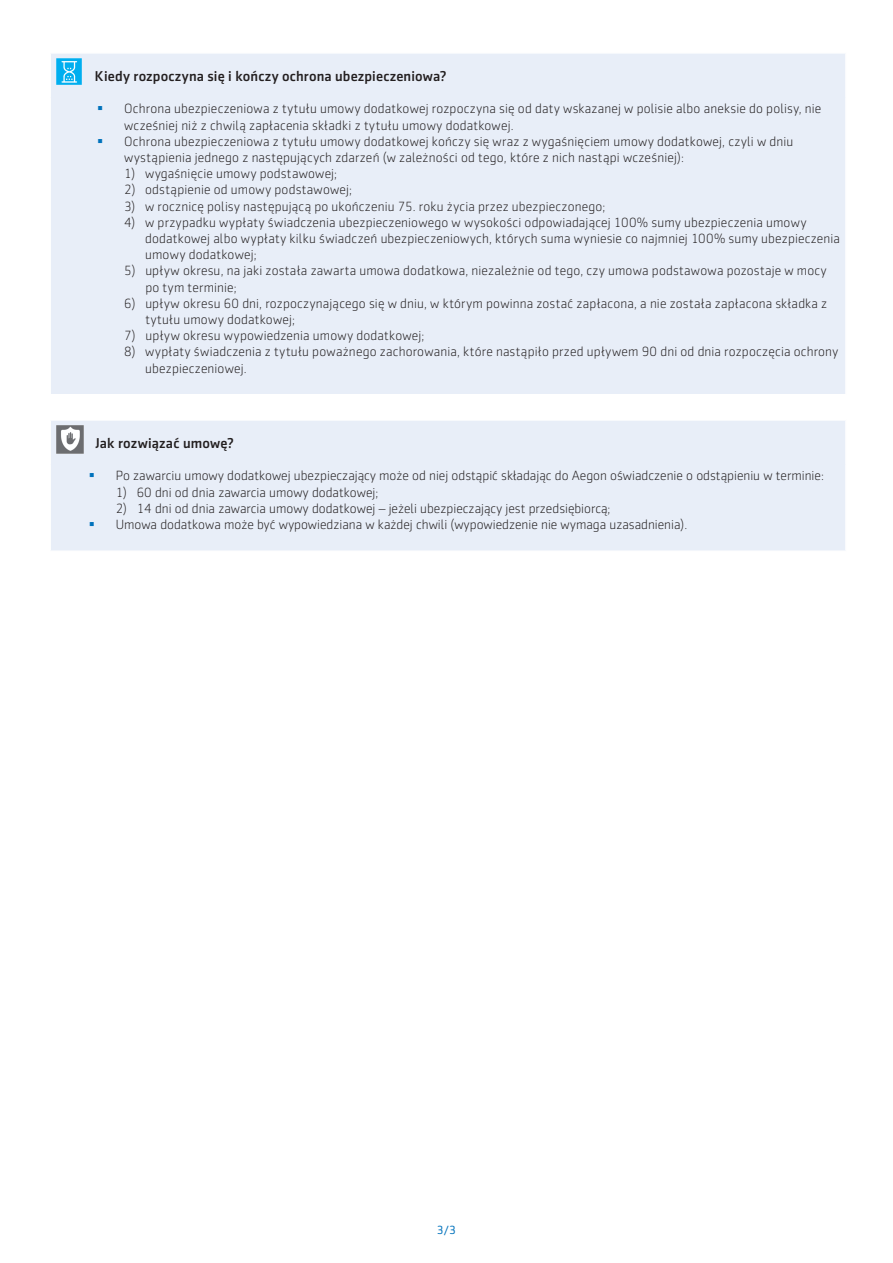
<style>
.page{position:relative;width:893px;height:1263px;background:#fff}
.page>*{position:absolute;margin:0;border:0;box-sizing:border-box;transform-origin:0 0}
.t1{font:500 14.4px "Sentico Sans DT";letter-spacing:.01em;color:#231f20}
.t2{font:300 13.5px/16.2px "Sentico Sans DT";letter-spacing:.01em;color:#231f20}
.t3{font:12px "Sentico Sans DT";color:#0072bc}
</style>
<div class="page">
<div style="left:51px;top:54px;width:794px;height:496px;background:#e8eef8"></div>
<div style="left:50px;top:395px;width:796px;height:25px;background:#fff"></div>
<hr style="left:49px;top:394px;width:798px;height:2px;background:#fff">
<hr style="left:49px;top:419px;width:798px;height:2px;background:#fff">
<img style="left:56px;top:59px;width:26px;height:26px">
<img style="left:56px;top:426px;width:28px;height:28px">
<svg style="left:98px;top:106px;width:4px;height:4px"></svg>
<svg style="left:98px;top:139px;width:4px;height:4px"></svg>
<svg style="left:90px;top:473px;width:4px;height:4px"></svg>
<svg style="left:90px;top:522px;width:4px;height:4px"></svg>
<p class="t1" style="left:95px;top:68px;width:353px">Kiedy rozpoczyna się i kończy ochrona ubezpieczeniowa?</p>
<p class="t2" style="left:124px;top:101px;width:699px">Ochrona ubezpieczeniowa z tytułu umowy dodatkowej rozpoczyna się od daty wskazanej w polisie albo aneksie do polisy, nie wcześniej niż z chwilą zapłacenia składki z tytułu umowy dodatkowej.<br>Ochrona ubezpieczeniowa z tytułu umowy dodatkowej kończy się wraz z wygaśnięciem umowy dodatkowej, czyli w dniu wystąpienia jednego z następujących zdarzeń (w zależności od tego, które z nich nastąpi wcześniej):</p>
<p class="t2" style="left:124px;top:166px;width:214px">1) wygaśnięcie umowy podstawowej;</p>
<p class="t2" style="left:124px;top:182px;width:229px">2) odstąpienie od umowy podstawowej;</p>
<p class="t2" style="left:124px;top:198px;width:483px">3) w rocznicę polisy następującą po ukończeniu 75. roku życia przez ubezpieczonego;</p>
<p class="t2" style="left:145px;top:214px;width:696px;text-indent:-21px">4) w przypadku wypłaty świadczenia ubezpieczeniowego w wysokości odpowiadającej 100% sumy ubezpieczenia umowy dodatkowej albo wypłaty kilku świadczeń ubezpieczeniowych, których suma wyniesie co najmniej 100% sumy ubezpieczenia umowy dodatkowej;</p>
<p class="t2" style="left:145px;top:263px;width:683px;text-indent:-21px">5) upływ okresu, na jaki została zawarta umowa dodatkowa, niezależnie od tego, czy umowa podstawowa pozostaje w mocy po tym terminie;</p>
<p class="t2" style="left:145px;top:295px;width:683px;text-indent:-21px">6) upływ okresu 60 dni, rozpoczynającego się w dniu, w którym powinna zostać zapłacona, a nie została zapłacona składka z tytułu umowy dodatkowej;</p>
<p class="t2" style="left:124px;top:328px;width:302px">7) upływ okresu wypowiedzenia umowy dodatkowej;</p>
<p class="t2" style="left:145px;top:344px;width:694px;text-indent:-21px">8) wypłaty świadczenia z tytułu poważnego zachorowania, które nastąpiło przed upływem 90 dni od dnia rozpoczęcia ochrony ubezpieczeniowej.</p>
<p class="t1" style="left:95px;top:435px;width:140px">Jak rozwiązać umowę?</p>
<p class="t2" style="left:116px;top:468px;width:710px">Po zawarciu umowy dodatkowej ubezpieczający może od niej odstąpić składając do Aegon oświadczenie o odstąpieniu w terminie:</p>
<p class="t2" style="left:116px;top:484px;width:264px">1) 60 dni od dnia zawarcia umowy dodatkowej;</p>
<p class="t2" style="left:116px;top:500px;width:573px">2) 14 dni od dnia zawarcia umowy dodatkowej – jeżeli ubezpieczający jest przedsiębiorcą;<br>Umowa dodatkowa może być wypowiedziana w każdej chwili (wypowiedzenie nie wymaga uzasadnienia).</p>
<p class="t3" style="left:437px;top:1224px;width:21px">3/3</p>
</div>
